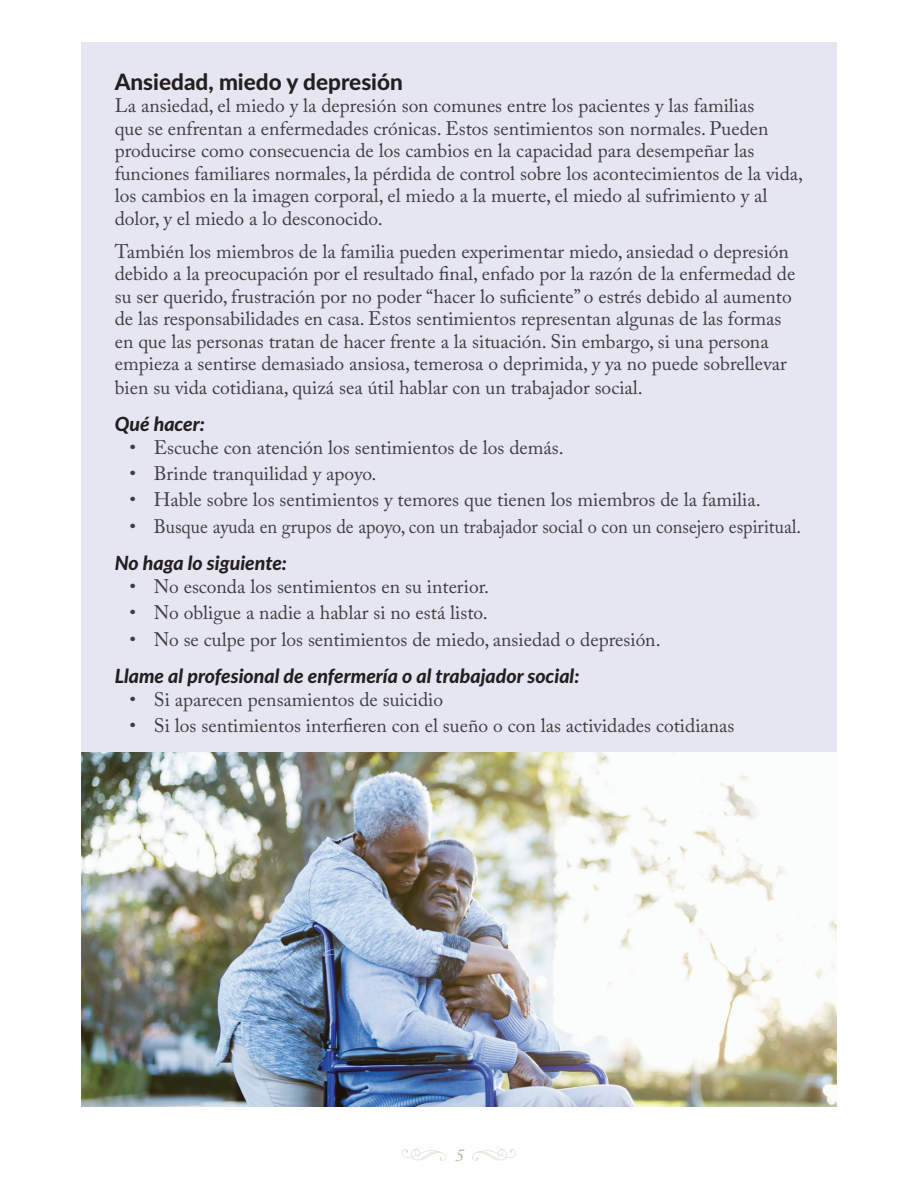
<style>
.page{position:relative;width:918px;height:1188px;background:#fff}
.page>*{position:absolute;margin:0;border:0;box-sizing:border-box;transform-origin:0 0}
.head_B{font:800 22.5px "Lato";color:#231f20}
.bullet_list{font:19.5px/22.8px "Adobe Caslon Pro";color:#3e3e3f}
.head_B-2{font:italic 800 19.5px "Lato";color:#231f20}
.t1{font:italic 18px "Adobe Caslon Pro";color:#b4bb9d}
</style>
<div class="page">
<svg style="left:402px;top:1147px;width:44px;height:14px"></svg>
<svg style="left:472px;top:1147px;width:44px;height:14px"></svg>
<div style="left:81px;top:42px;width:756px;height:719px;background:#e6e5f2"></div>
<img style="left:81px;top:753px;width:756px;height:354px">
<p class="head_B" style="left:115px;top:65px;width:290px">Ansiedad, miedo y depresión</p>
<p class="bullet_list" style="left:115px;top:94px;width:690px">La ansiedad, el miedo y la depresión son comunes entre los pacientes y las familias<br>que se enfrentan a enfermedades crónicas. Estos sentimientos son normales. Pueden producirse como consecuencia de los cambios en la capacidad para desempeñar las funciones familiares normales, la pérdida de control sobre los acontecimientos de la vida, los cambios en la imagen corporal, el miedo a la muerte, el miedo al sufrimiento y al dolor, y el miedo a lo desconocido.</p>
<p class="bullet_list" style="left:115px;top:240px;width:682px">También los miembros de la familia pueden experimentar miedo, ansiedad o depresión debido a la preocupación por el resultado final, enfado por la razón de la enfermedad de su ser querido, frustración por no poder “hacer lo suficiente” o estrés debido al aumento de las responsabilidades en casa. Estos sentimientos representan algunas de las formas en que las personas tratan de hacer frente a la situación. Sin embargo, si una persona empieza a sentirse demasiado ansiosa, temerosa o deprimida, y ya no puede sobrellevar bien su vida cotidiana, quizá sea útil hablar con un trabajador social.</p>
<p class="head_B-2" style="left:115px;top:410px;width:92px">Qué hacer:</p>
<p class="bullet_list" style="left:130px;top:436px;width:433px">• Escuche con atención los sentimientos de los demás.</p>
<p class="bullet_list" style="left:130px;top:462px;width:246px">• Brinde tranquilidad y apoyo.</p>
<p class="bullet_list" style="left:130px;top:488px;width:630px">• Hable sobre los sentimientos y temores que tienen los miembros de la familia.</p>
<p class="bullet_list" style="left:130px;top:515px;width:671px">• Busque ayuda en grupos de apoyo, con un trabajador social o con un consejero espiritual.</p>
<p class="head_B-2" style="left:115px;top:549px;width:174px">No haga lo siguiente:</p>
<p class="bullet_list" style="left:130px;top:575px;width:358px">• No esconda los sentimientos en su interior.</p>
<p class="bullet_list" style="left:130px;top:601px;width:357px">• No obligue a nadie a hablar si no está listo.</p>
<p class="bullet_list" style="left:130px;top:628px;width:530px">• No se culpe por los sentimientos de miedo, ansiedad o depresión.</p>
<p class="head_B-2" style="left:115px;top:662px;width:466px">Llame al profesional de enfermería o al trabajador social:</p>
<p class="bullet_list" style="left:130px;top:688px;width:315px">• Si aparecen pensamientos de suicidio</p>
<p class="bullet_list" style="left:130px;top:714px;width:606px">• Si los sentimientos interfieren con el sueño o con las actividades cotidianas</p>
<p class="t1" style="left:455px;top:1144px;width:10px">5</p>
</div>
